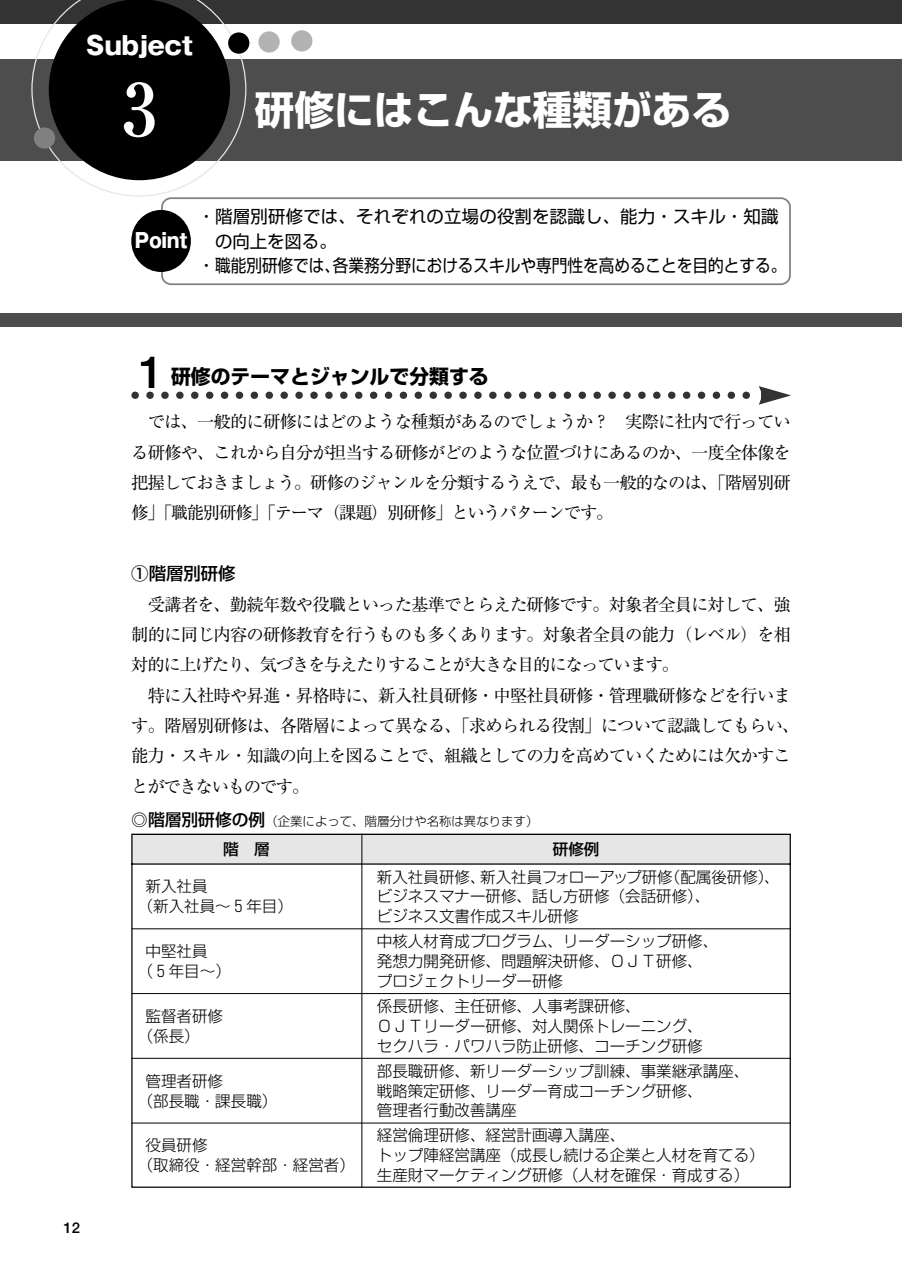
<style>
.page{position:relative;width:902px;height:1274px;background:#fff}
.page>*{position:absolute;margin:0;border:0;box-sizing:border-box;transform-origin:0 0}
.t1{font:700 44.62px "Futo Go B101";color:#000}
.t2{font:700 39.73px "Shin Go";color:#fff}
.t3{font:24.85px "Gothic MB101 hea";color:#fff}
.t4{font:700 19.78px "Shin Go";color:#000}
.t5{font:19.78px "Gothic MB101 hea";color:#fff;scale:.9 1}
.t6{font:17.32px/30.4px "Ryumin";letter-spacing:-.05em;color:#000;text-align:justify}
.t7{font:17.32px "Shin Go";color:#000}
.t8{font:500 17.32px "Shin Go";color:#000}
.t9{font:300 15.58px/19.8px "Shin Go";color:#000}
.t10{font:500 15.58px "Shin Go";color:#000}
.t11{font:700 14.88px "Futo Go B101";color:#000}
.t12{font:300 12.42px "Shin Go";color:#000}
.s1{font-family:"Ryumin";font-size:74.38px}
.s2{font-weight:500;font-size:16.8px}
</style>
<div class="page">
<div style="left:0;top:0;width:901px;height:24px;background:#333"></div>
<div style="left:0;top:59px;width:901px;height:101px;background:#4d4d4d"></div>
<svg style="left:31px;top:0;width:215px;height:197px"></svg>
<div style="left:258px;top:31px;width:21px;height:22px;background:#b3b3b3;border-radius:50%"></div>
<div style="left:291px;top:30px;width:21px;height:22px;background:#b3b3b3;border-radius:50%"></div>
<div style="left:34px;top:127px;width:21px;height:22px;background:#808080;border-radius:50%"></div>
<div style="left:228px;top:32px;width:21px;height:22px;background:#000;border-radius:50%"></div>
<div style="left:0;top:314px;width:901px;height:13px;background:#4d4d4d"></div>
<svg style="left:135px;top:386px;width:655px;height:19px"></svg>
<svg style="left:131px;top:833px;width:660px;height:355px"></svg>
<hr style="left:131px;top:928px;width:659px;height:1px;background:#000">
<hr style="left:131px;top:993px;width:659px;height:1px;background:#000">
<hr style="left:131px;top:1058px;width:659px;height:1px;background:#000">
<hr style="left:131px;top:1123px;width:659px;height:1px;background:#000">
<div style="left:161px;top:197px;width:629px;height:88px;border:2px solid #808080;border-radius:9px"></div>
<div style="left:131px;top:210px;width:60px;height:62px;background:#000;border-radius:50%"></div>
<h3 class="t3" style="left:86px;top:36px;width:108px">Subject</h3>
<h2 class="t2" style="left:102px;top:95px;width:630px"><span class="s1">３</span> 研修にはこんな種類がある</h2>
<p class="t5" style="left:135px;top:234px;width:60px">Point</p>
<p class="t7" style="left:198px;top:210px;width:582px">・階層別研修では、それぞれの立場の役割を認識し、能力・スキル・知識</p>
<p class="t7" style="left:215px;top:235px;width:123px">の向上を図る。</p>
<p class="t7" style="left:198px;top:259px;width:590px">・職能別研修では、各業務分野におけるスキルや専門性を高めることを目的とする。</p>
<h1 class="t1" style="left:139px;top:354px;width:26px">1</h1>
<p class="t4" style="left:171px;top:369px;width:319px">研修のテーマとジャンルで分類する</p>
<p class="t6" style="left:131px;top:409px;width:661px;text-indent:16px">では、一般的に研修にはどのような種類があるのでしょうか？　実際に社内で行っている研修や、これから自分が担当する研修がどのような位置づけにあるのか、一度全体像を把握しておきましょう。研修のジャンルを分類するうえで、最も一般的なのは、「階層別研修」「職能別研修」「テーマ（課題）別研修」というパターンです。</p>
<p class="t8" style="left:131px;top:567px;width:106px">①階層別研修</p>
<p class="t6" style="left:131px;top:591px;width:660px;text-indent:16px">受講者を、勤続年数や役職といった基準でとらえた研修です。対象者全員に対して、強制的に同じ内容の研修教育を行うものも多くあります。対象者全員の能力（レベル）を相対的に上げたり、気づきを与えたりすることが大きな目的になっています。</p>
<p class="t6" style="left:131px;top:682px;width:669px;text-align:left;text-indent:16px">特に入社時や昇進・昇格時に、新入社員研修・中堅社員研修・管理職研修などを行います。階層別研修は、各階層によって異なる、「求められる役割」について認識してもらい、能力・スキル・知識の向上を図ることで、組織としての力を高めていくためには欠かすことができないものです。</p>
<p class="t12" style="left:131px;top:816px;width:408px"><span class="s2">◎階層別研修の例</span>（企業によって、階層分けや名称は異なります）</p>
<p class="t10" style="left:223px;top:843px;width:48px">階　層</p>
<p class="t10" style="left:552px;top:843px;width:48px">研修例</p>
<p class="t11" style="left:64px;top:1221px;width:18px">12</p>
<p class="t9" style="left:138px;top:879px;width:156px;text-indent:8px">新入社員<br>（新入社員～５年目）</p>
<p class="t9" style="left:138px;top:944px;width:95px;text-indent:8px">中堅社員<br>（５年目～）</p>
<p class="t9" style="left:138px;top:1008px;width:87px;text-indent:8px">監督者研修（係長）</p>
<p class="t9" style="left:138px;top:1073px;width:141px;text-indent:8px">管理者研修<br>（部長職・課長職）</p>
<p class="t9" style="left:138px;top:1138px;width:219px;text-indent:8px">役員研修<br>（取締役・経営幹部・経営者）</p>
<p class="t9" style="left:377px;top:869px;width:404px">新入社員研修、新入社員フォローアップ研修（配属後研修）、ビジネスマナー研修、話し方研修（会話研修）、<br>ビジネス文書作成スキル研修</p>
<p class="t9" style="left:377px;top:934px;width:343px">中核人材育成プログラム、リーダーシップ研修、発想力開発研修、問題解決研修、ＯＪＴ研修、プロジェクトリーダー研修</p>
<p class="t9" style="left:377px;top:998px;width:327px">係長研修、主任研修、人事考課研修、<br>ＯＪＴリーダー研修、対人関係トレーニング、セクハラ・パワハラ防止研修、コーチング研修</p>
<p class="t9" style="left:377px;top:1063px;width:374px">部長職研修、新リーダーシップ訓練、事業継承講座、戦略策定研修、リーダー育成コーチング研修、<br>管理者行動改善講座</p>
<p class="t9" style="left:377px;top:1128px;width:389px">経営倫理研修、経営計画導入講座、<br>トップ陣経営講座（成長し続ける企業と人材を育てる）生産財マーケティング研修（人材を確保・育成する）</p>
</div>
